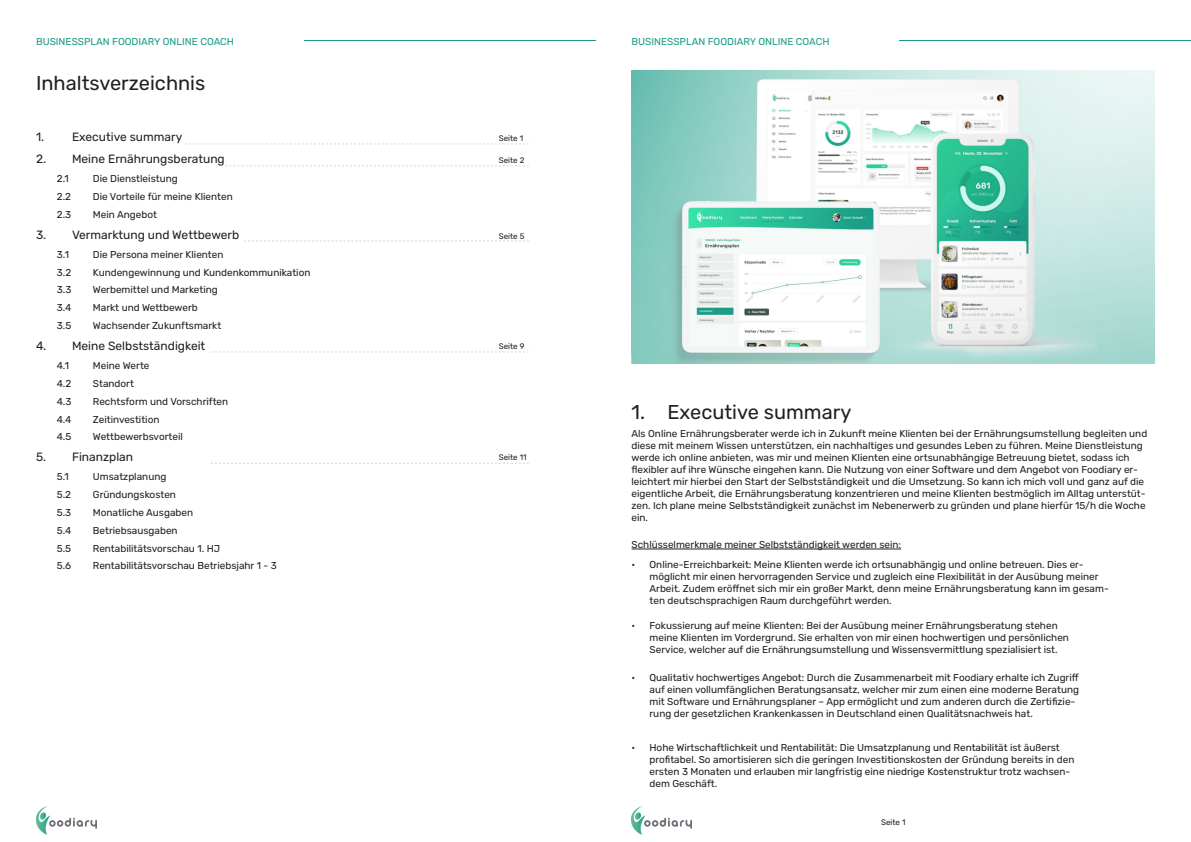
<style>
.page{position:relative;width:1191px;height:842px;background:#fff}
.page>*{position:absolute;margin:0;border:0;box-sizing:border-box;transform-origin:0 0}
.t1{font:20px "Rubik";color:#231f20}
.t2{font:12px "Rubik";color:#231f20}
.t3{font:10px/12px "Rubik";color:#231f20}
.t4{font:10px "Rubik";color:#199c86}
.t5{font:8px "Rubik";color:#231f20}
</style>
<div class="page">
<img style="left:631px;top:806px;width:61px;height:28px">
<img style="left:631px;top:71px;width:524px;height:293px">
<hr style="left:899px;top:41px;width:292px;height:1px;background:#199c86">
<hr style="left:631px;top:549px;width:270px;height:1px;background:#231f20">
<img style="left:36px;top:806px;width:60px;height:28px">
<svg style="left:185px;top:143px;width:344px;height:1px"></svg>
<svg style="left:244px;top:240px;width:285px;height:1px"></svg>
<svg style="left:225px;top:165px;width:304px;height:1px"></svg>
<svg style="left:211px;top:351px;width:318px;height:1px"></svg>
<svg style="left:211px;top:463px;width:318px;height:1px"></svg>
<hr style="left:304px;top:41px;width:291px;height:1px;background:#199c86">
<p class="t4" style="left:36px;top:36px;width:200px">BUSINESSPLAN FOODIARY ONLINE COACH</p>
<p class="t1" style="left:36px;top:71px;width:171px">Inhaltsverzeichnis</p>
<p class="t2" style="left:36px;top:130px;width:148px">1. Executive summary</p>
<p class="t2" style="left:36px;top:152px;width:190px">2. Meine Ernährungsberatung</p>
<p class="t3" style="left:57px;top:173px;width:13px">2.1</p>
<p class="t3" style="left:93px;top:173px;width:86px">Die Dienstleistung</p>
<p class="t3" style="left:57px;top:191px;width:16px">2.2</p>
<p class="t3" style="left:93px;top:191px;width:141px">Die Vorteile für meine Klienten</p>
<p class="t3" style="left:57px;top:209px;width:16px">2.3</p>
<p class="t3" style="left:93px;top:209px;width:66px">Mein Angebot</p>
<p class="t2" style="left:36px;top:228px;width:205px">3. Vermarktung und Wettbewerb</p>
<p class="t3" style="left:57px;top:248px;width:14px">3.1</p>
<p class="t3" style="left:93px;top:248px;width:132px">Die Persona meiner Klienten</p>
<p class="t3" style="left:57px;top:266px;width:16px">3.2</p>
<p class="t3" style="left:93px;top:266px;width:219px">Kundengewinnung und Kundenkommunikation</p>
<p class="t3" style="left:57px;top:284px;width:16px">3.3</p>
<p class="t3" style="left:93px;top:284px;width:126px">Werbemittel und Marketing</p>
<p class="t3" style="left:57px;top:302px;width:16px">3.4</p>
<p class="t3" style="left:93px;top:302px;width:106px">Markt und Wettbewerb</p>
<p class="t3" style="left:57px;top:320px;width:16px">3.5</p>
<p class="t3" style="left:93px;top:320px;width:130px">Wachsender Zukunftsmarkt</p>
<p class="t2" style="left:36px;top:339px;width:171px">4. Meine Selbstständigkeit</p>
<p class="t3" style="left:57px;top:360px;width:14px">4.1</p>
<p class="t3" style="left:93px;top:360px;width:58px">Meine Werte</p>
<p class="t3" style="left:57px;top:378px;width:16px">4.2</p>
<p class="t3" style="left:93px;top:378px;width:43px">Standort</p>
<p class="t3" style="left:57px;top:395px;width:16px">4.3</p>
<p class="t3" style="left:93px;top:395px;width:137px">Rechtsform und Vorschriften</p>
<p class="t3" style="left:57px;top:413px;width:16px">4.4</p>
<p class="t3" style="left:93px;top:413px;width:68px">Zeitinvestition</p>
<p class="t3" style="left:57px;top:431px;width:16px">4.5</p>
<p class="t3" style="left:93px;top:431px;width:91px">Wettbewerbsvorteil</p>
<p class="t2" style="left:36px;top:450px;width:99px">5. Finanzplan</p>
<p class="t3" style="left:57px;top:471px;width:13px">5.1</p>
<p class="t3" style="left:93px;top:471px;width:75px">Umsatzplanung</p>
<p class="t3" style="left:57px;top:489px;width:16px">5.2</p>
<p class="t3" style="left:93px;top:489px;width:85px">Gründungskosten</p>
<p class="t3" style="left:57px;top:507px;width:16px">5.3</p>
<p class="t3" style="left:93px;top:507px;width:102px">Monatliche Ausgaben</p>
<p class="t3" style="left:57px;top:524px;width:16px">5.4</p>
<p class="t3" style="left:93px;top:524px;width:86px">Betriebsausgaben</p>
<p class="t3" style="left:57px;top:542px;width:16px">5.5</p>
<p class="t3" style="left:93px;top:542px;width:129px">Rentabilitätsvorschau 1. HJ</p>
<p class="t3" style="left:57px;top:560px;width:16px">5.6</p>
<p class="t3" style="left:93px;top:560px;width:185px">Rentabilitätsvorschau Betriebsjahr 1 - 3</p>
<p class="t5" style="left:499px;top:133px;width:26px">Seite 1</p>
<p class="t5" style="left:499px;top:156px;width:27px">Seite 2</p>
<p class="t5" style="left:499px;top:231px;width:27px">Seite 5</p>
<p class="t5" style="left:499px;top:342px;width:27px">Seite 9</p>
<p class="t5" style="left:499px;top:453px;width:29px">Seite 11</p>
<p class="t4" style="left:631px;top:36px;width:200px">BUSINESSPLAN FOODIARY ONLINE COACH</p>
<p class="t1" style="left:631px;top:400px;width:221px">1. Executive summary</p>
<p class="t3" style="left:631px;top:428px;width:517px">Als Online Ernährungsberater werde ich in Zukunft meine Klienten bei der Ernährungsumstellung begleiten und diese mit meinem Wissen unterstützen, ein nachhaltiges und gesundes Leben zu führen. Meine Dienstleistung werde ich online anbieten, was mir und meinen Klienten eine ortsunabhängige Betreuung bietet, sodass ich flexibler auf ihre Wünsche eingehen kann. Die Nutzung von einer Software und dem Angebot von Foodiary er&shy;leichtert mir hierbei den Start der Selbstständigkeit und die Umsetzung. So kann ich mich voll und ganz auf die eigentliche Arbeit, die Ernährungsberatung konzentrieren und meine Klienten bestmöglich im Alltag unterstüt&shy;zen. Ich plane meine Selbstständigkeit zunächst im Nebenerwerb zu gründen und plane hierfür 15/h die Woche ein.</p>
<p class="t3" style="left:631px;top:539px;width:271px">Schlüsselmerkmale meiner Selbstständigkeit werden sein:</p>
<p class="t3" style="left:649px;top:559px;width:461px;text-indent:-18px">• Online-Erreichbarkeit: Meine Klienten werde ich ortsunabhängig und online betreuen. Dies er&shy;möglicht mir einen hervorragenden Service und zugleich eine Flexibilität in der Ausübung meiner Arbeit. Zudem eröffnet sich mir ein großer Markt, denn meine Ernährungsberatung kann im gesam&shy;ten deutschsprachigen Raum durchgeführt werden.</p>
<p class="t3" style="left:649px;top:619px;width:421px;text-indent:-18px">• Fokussierung auf meine Klienten: Bei der Ausübung meiner Ernährungsberatung stehen meine Klienten im Vordergrund. Sie erhalten von mir einen hochwertigen und persönlichen<br>Service, welcher auf die Ernährungsumstellung und Wissensvermittlung spezialisiert ist.</p>
<p class="t3" style="left:649px;top:671px;width:431px;text-indent:-18px">• Qualitativ hochwertiges Angebot: Durch die Zusammenarbeit mit Foodiary erhalte ich Zugriff auf einen vollumfänglichen Beratungsansatz, welcher mir zum einen eine moderne Beratung mit Software und Ernährungsplaner – App ermöglicht und zum anderen durch die Zertifizie&shy;rung der gesetzlichen Krankenkassen in Deutschland einen Qualitätsnachweis hat.</p>
<p class="t3" style="left:649px;top:742px;width:426px;text-indent:-18px">• Hohe Wirtschaftlichkeit und Rentabilität: Die Umsatzplanung und Rentabilität ist äußerst profitabel. So amortisieren sich die geringen Investitionskosten der Gründung bereits in den ersten 3 Monaten und erlauben mir langfristig eine niedrige Kostenstruktur trotz wachsen&shy;dem Geschäft.</p>
<p class="t5" style="left:881px;top:818px;width:26px">Seite 1</p>
</div>
